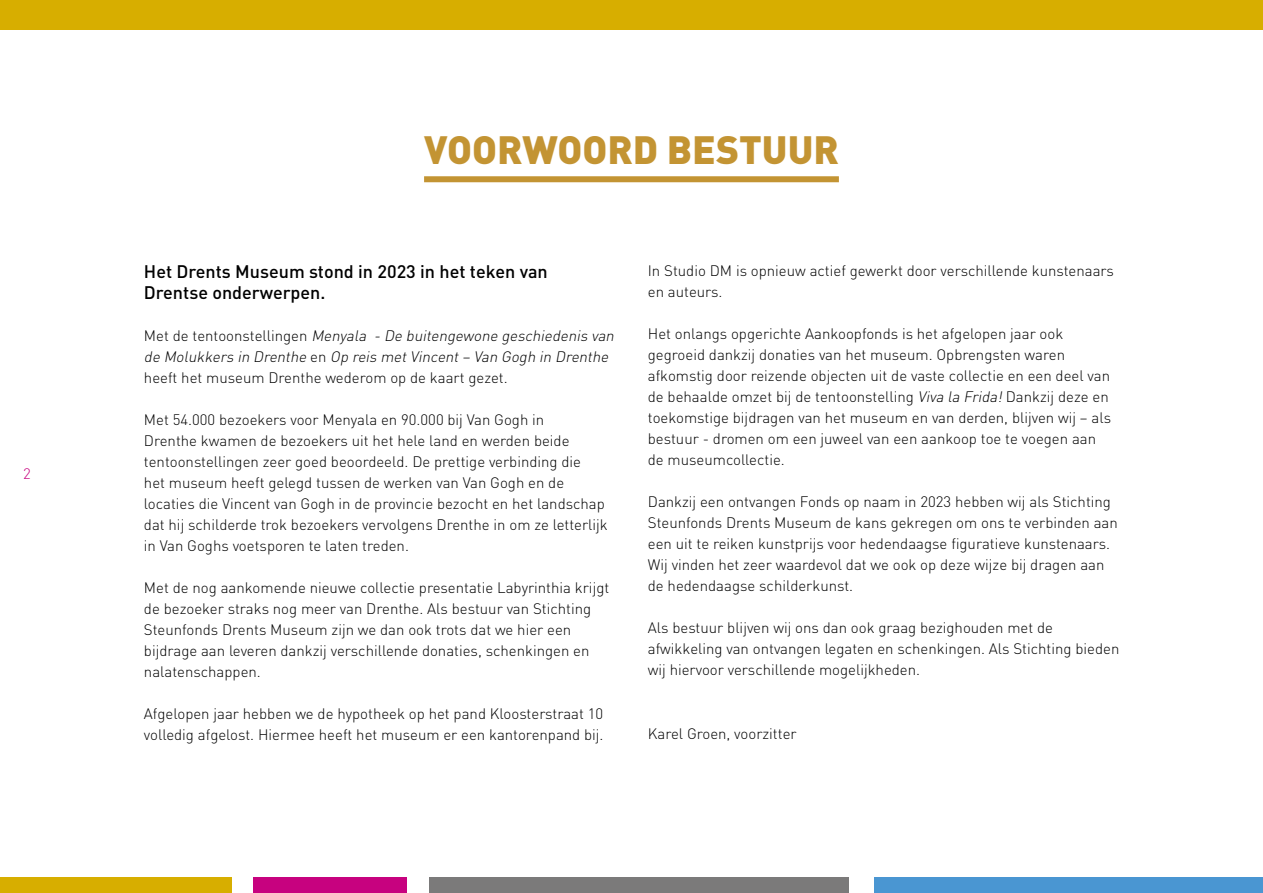
<style>
.page{position:relative;width:1263px;height:893px;background:#fff}
.page>*{position:absolute;margin:0;border:0;box-sizing:border-box;transform-origin:0 0}
.t1{font:900 39px "DINOT";color:#c39433}
.t2{font:500 18px/21px "DINOT";color:#000}
.t3{font:300 15px/21px "DINOT";color:#000}
.t4{font:italic 300 15px/21px "DINOT";color:#000}
.t5{font:300 15px "DINOT";color:#c7027f}
.s1{font-style:normal}
.s2{font-style:italic}
</style>
<div class="page">
<div style="left:0;top:877px;width:231px;height:16px;background:#d7ae00"></div>
<div style="left:254px;top:877px;width:153px;height:16px;background:#c7027f"></div>
<div style="left:429px;top:877px;width:420px;height:16px;background:#7b7a7a"></div>
<div style="left:875px;top:877px;width:388px;height:16px;background:#4a96d2"></div>
<div style="left:0;top:0;width:1263px;height:29px;background:#d7ae00"></div>
<div style="left:424px;top:176px;width:415px;height:6px;background:#c39433"></div>
<p class="t5" style="left:23px;top:463px;width:9px">2</p>
<h1 class="t1" style="left:424px;top:124px;width:416px">VOORWOORD BESTUUR</h1>
<p class="t2" style="left:144px;top:260px;width:405px">Het Drents Museum stond in 2023 in het teken van<br>Drentse onderwerpen.</p>
<p class="t4" style="left:144px;top:325px;width:475px"><span class="s1">M e t d e t e n t o o n st e l l i n g e n</span> Menyala - De buitengewone geschiedenis van de Molukkers in Drenthe <span class="s1">e n</span> Op reis metVincent– Van Gogh in Drenthe <span class="s1">heeft het museum Drenthe wederom op de kaart gezet.</span></p>
<p class="t3" style="left:144px;top:409px;width:465px">Met 54.000 bezoekers voor Menyala en 90.000 bij Van Gogh in<br>Drenthe kwamen de bezoekers uit het hele land en werden beide tentoonstellingen zeer goed beoordeeld. De prettige verbinding die<br>het museum heeft gelegd tussen de werken van Van Gogh en de locaties die Vincent van Gogh in de provincie bezocht en het landschap dat hij schilderde trok bezoekers vervolgens Drenthe in om ze letterlijk in Van Goghs voetsporen te laten treden.</p>
<p class="t3" style="left:144px;top:577px;width:467px">Met de nog aankomende nieuwe collectie presentatie Labyrinthia krijgt de bezoeker straks nog meer van Drenthe. Als bestuur van Stichting Steunfonds Drents Museum zijn we dan ook trots dat we hier een bijdrage aan leveren dankzij verschillende donaties, schenkingen en nalatenschappen.</p>
<p class="t3" style="left:144px;top:703px;width:461px">Afgelopen jaar hebben we de hypotheek op het pand Kloosterstraat 10 volledig afgelost. Hiermee heeft het museum er een kantorenpand bij.</p>
<p class="t3" style="left:648px;top:259px;width:468px">In Studio DM is opnieuw actief gewerkt door verschillende kunstenaars en auteurs.</p>
<p class="t3" style="left:648px;top:322px;width:465px">Het onlangs opgerichte Aankoopfonds is het afgelopen jaar ook gegroeid dankzij donaties van het museum. Opbrengsten waren afkomstig door reizende objecten uit de vaste collectie en een deel van de behaalde omzet bij de tentoonstelling <span class="s2">Viva la Frida!</span>Dankzij deze en toekomstige bijdragen van het museum en van derden, blijven wij – als bestuur - dromen om een juweel van een aankoop toe te voegen aan de museumcollectie.</p>
<p class="t3" style="left:648px;top:490px;width:471px">Dankzij een ontvangen Fonds op naam in 2023 hebben wij als Stichting Steunfonds Drents Museum de kans gekregen om ons te verbinden aan een uit te reiken kunstprijs voor hedendaagse figuratieve kunstenaars.<br>Wij vinden het zeer waardevol dat we ook op deze wijze bij dragen aan de hedendaagse schilderkunst.</p>
<p class="t3" style="left:648px;top:616px;width:473px">Als bestuur blijven wij ons dan ook graag bezighouden met de afwikkeling van ontvangen legaten en schenkingen. Als Stichting bieden wij hiervoor verschillende mogelijkheden.</p>
<p class="t3" style="left:648px;top:723px;width:150px">Karel Groen, voorzitter</p>
</div>
